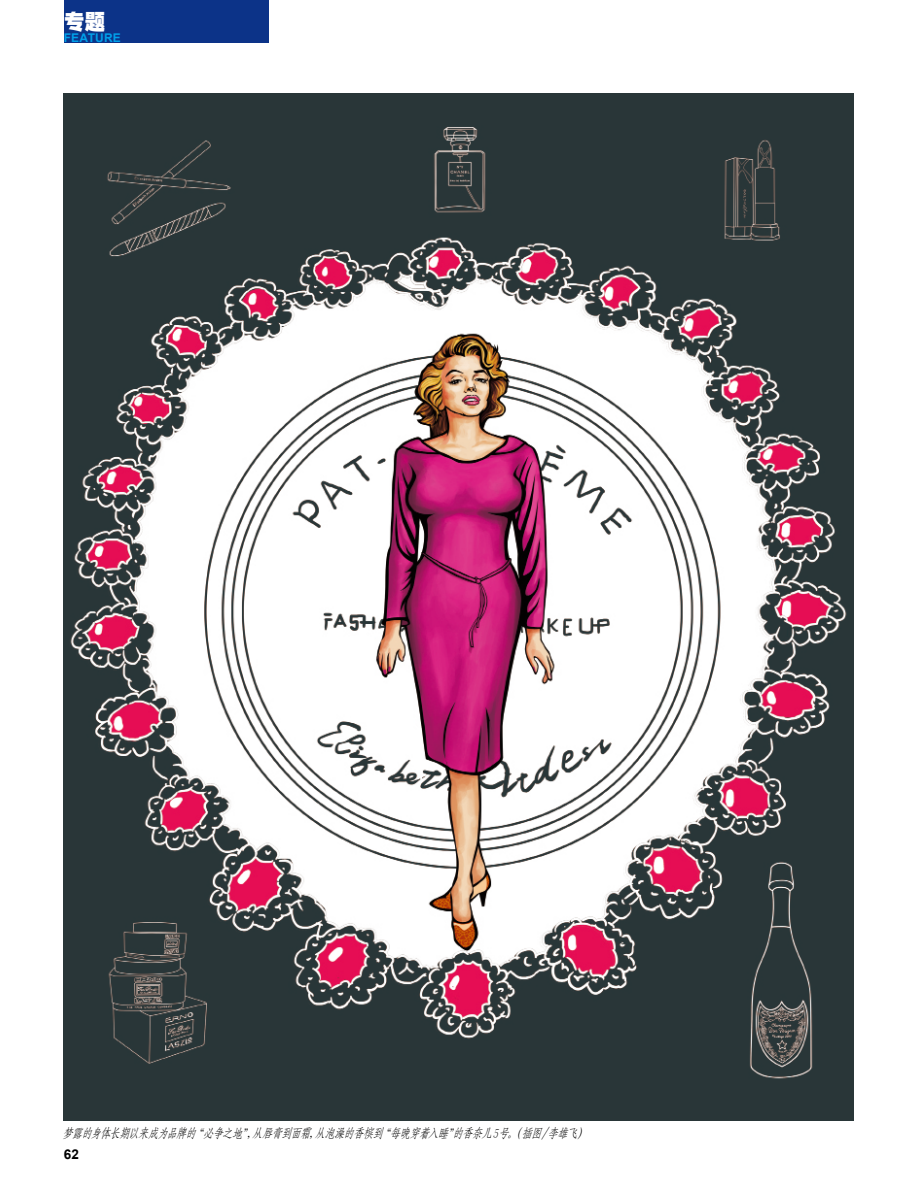
<style>
.page{position:relative;width:915px;height:1191px;background:#fff}
.page>*{position:absolute;margin:0;border:0;box-sizing:border-box;transform-origin:0 0}
.t1{font:21px "Heiti EG Ultra GB";color:#fff}
.t2{font:700 13.5px "Arial";color:#000}
.t3{font:italic 12.75px "Fonsung CSEG Medium GB";color:#000;scale:.8 1}
.t4{font:700 12px "Arial";letter-spacing:.015em;color:#00a0e9}
</style>
<div class="page">
<div style="left:64px;top:0;width:204px;height:43px;background:#0c3388"></div>
<img style="left:64px;top:94px;width:788px;height:1026px">
<h1 class="t1" style="left:64px;top:11px;width:43px">专题</h1>
<p class="t4" style="left:64px;top:30px;width:59px">FEATURE</p>
<p class="t3" style="left:63px;top:1126px;width:660px">梦露的身体长期以来成为品牌的“必争之地”，从唇膏到面霜，从泡澡的香槟到“每晚穿着入睡”的香奈儿 5号。（插图/李雄飞）</p>
<p class="t2" style="left:64px;top:1145px;width:17px">62</p>
</div>
